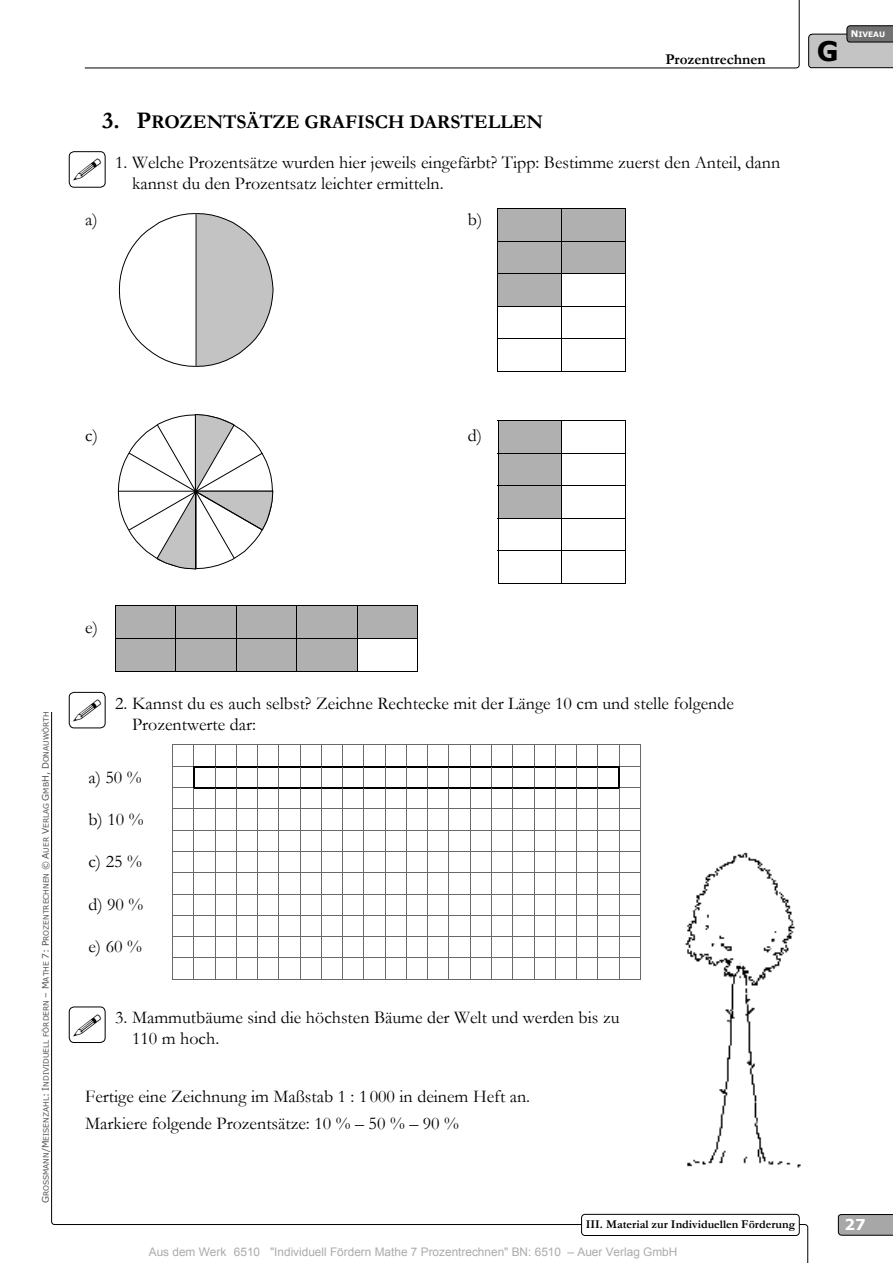
<style>
.page{position:relative;width:893px;height:1263px;background:#fff}
.page>*{position:absolute;margin:0;border:0;box-sizing:border-box;transform-origin:0 0}
.t1{font:700 27px "Verdana";color:#000}
.t2{font:700 19.5px "Garamond";color:#000}
.t3{font:18px/21px "Garamond";color:#000}
.t4{font:700 15px "Garamond";color:#000}
.t5{font:700 15px "Verdana";color:#fff}
.t6{font:700 12px "Garamond";color:#000}
.t7{font:11.85px "Arial";color:#ababab}
.t8{font:7.5px "Verdana";color:#515151}
.t9{font:700 7.5px "Verdana";color:#fff}
.s1{font-size:24px}
.s2{font-size:9px}
</style>
<div class="page">
<div style="left:581px;top:1214px;width:219px;height:22px;border:1px solid #000;border-radius:4px"></div>
<svg style="left:838px;top:1214px;width:55px;height:22px"></svg>
<svg style="left:808px;top:25px;width:85px;height:43px;background:#acacac"></svg>
<svg style="left:84px;top:0;width:716px;height:69px"></svg>
<svg style="left:172px;top:744px;width:469px;height:236px"></svg>
<div style="left:498px;top:209px;width:63px;height:32px;background:#b0b0b0"></div>
<div style="left:562px;top:209px;width:63px;height:32px;background:#b0b0b0"></div>
<hr style="left:498px;top:208px;width:128px;height:1px;background:#000">
<hr style="left:498px;top:209px;width:1px;height:32px;background:#000">
<hr style="left:561px;top:209px;width:1px;height:32px;background:#000">
<hr style="left:625px;top:209px;width:1px;height:32px;background:#000">
<div style="left:498px;top:241px;width:63px;height:32px;background:#b0b0b0"></div>
<div style="left:562px;top:241px;width:63px;height:32px;background:#b0b0b0"></div>
<hr style="left:498px;top:241px;width:128px;height:1px;background:#000">
<hr style="left:498px;top:241px;width:1px;height:32px;background:#000">
<hr style="left:561px;top:241px;width:1px;height:32px;background:#000">
<hr style="left:625px;top:241px;width:1px;height:32px;background:#000">
<div style="left:498px;top:274px;width:63px;height:32px;background:#b0b0b0"></div>
<hr style="left:498px;top:273px;width:128px;height:1px;background:#000">
<hr style="left:498px;top:274px;width:1px;height:32px;background:#000">
<hr style="left:561px;top:274px;width:1px;height:32px;background:#000">
<hr style="left:625px;top:274px;width:1px;height:32px;background:#000">
<hr style="left:498px;top:306px;width:128px;height:1px;background:#000">
<hr style="left:498px;top:307px;width:1px;height:32px;background:#000">
<hr style="left:561px;top:307px;width:1px;height:32px;background:#000">
<hr style="left:625px;top:307px;width:1px;height:32px;background:#000">
<hr style="left:498px;top:339px;width:128px;height:1px;background:#000">
<hr style="left:498px;top:339px;width:1px;height:33px;background:#000">
<hr style="left:498px;top:371px;width:63px;height:1px;background:#000">
<hr style="left:561px;top:339px;width:1px;height:33px;background:#000">
<hr style="left:562px;top:371px;width:63px;height:1px;background:#000">
<hr style="left:625px;top:339px;width:1px;height:33px;background:#000">
<div style="left:498px;top:421px;width:63px;height:32px;background:#b0b0b0"></div>
<hr style="left:498px;top:420px;width:128px;height:1px;background:#000">
<hr style="left:498px;top:421px;width:1px;height:32px;background:#000">
<hr style="left:561px;top:421px;width:1px;height:32px;background:#000">
<hr style="left:625px;top:421px;width:1px;height:32px;background:#000">
<div style="left:498px;top:453px;width:63px;height:32px;background:#b0b0b0"></div>
<hr style="left:498px;top:453px;width:128px;height:1px;background:#000">
<hr style="left:498px;top:453px;width:1px;height:32px;background:#000">
<hr style="left:561px;top:453px;width:1px;height:32px;background:#000">
<hr style="left:625px;top:453px;width:1px;height:32px;background:#000">
<div style="left:498px;top:486px;width:63px;height:32px;background:#b0b0b0"></div>
<hr style="left:498px;top:485px;width:128px;height:1px;background:#000">
<hr style="left:498px;top:486px;width:1px;height:32px;background:#000">
<hr style="left:561px;top:486px;width:1px;height:32px;background:#000">
<hr style="left:625px;top:486px;width:1px;height:32px;background:#000">
<hr style="left:498px;top:518px;width:128px;height:1px;background:#000">
<hr style="left:498px;top:519px;width:1px;height:32px;background:#000">
<hr style="left:561px;top:519px;width:1px;height:32px;background:#000">
<hr style="left:625px;top:519px;width:1px;height:32px;background:#000">
<hr style="left:498px;top:551px;width:128px;height:1px;background:#000">
<hr style="left:498px;top:551px;width:1px;height:33px;background:#000">
<hr style="left:498px;top:583px;width:63px;height:1px;background:#000">
<hr style="left:561px;top:551px;width:1px;height:33px;background:#000">
<hr style="left:562px;top:583px;width:63px;height:1px;background:#000">
<hr style="left:625px;top:551px;width:1px;height:33px;background:#000">
<div style="left:116px;top:606px;width:59px;height:32px;background:#b0b0b0"></div>
<div style="left:176px;top:606px;width:60px;height:32px;background:#b0b0b0"></div>
<div style="left:237px;top:606px;width:59px;height:32px;background:#b0b0b0"></div>
<div style="left:297px;top:606px;width:60px;height:32px;background:#b0b0b0"></div>
<div style="left:358px;top:606px;width:59px;height:32px;background:#b0b0b0"></div>
<hr style="left:115px;top:605px;width:303px;height:1px;background:#000">
<hr style="left:115px;top:606px;width:1px;height:32px;background:#000">
<hr style="left:175px;top:606px;width:1px;height:32px;background:#000">
<hr style="left:236px;top:606px;width:1px;height:32px;background:#000">
<hr style="left:296px;top:606px;width:1px;height:32px;background:#000">
<hr style="left:357px;top:606px;width:1px;height:32px;background:#000">
<hr style="left:417px;top:606px;width:1px;height:32px;background:#000">
<div style="left:116px;top:639px;width:59px;height:32px;background:#b0b0b0"></div>
<div style="left:176px;top:639px;width:60px;height:32px;background:#b0b0b0"></div>
<div style="left:237px;top:639px;width:59px;height:32px;background:#b0b0b0"></div>
<div style="left:297px;top:639px;width:60px;height:32px;background:#b0b0b0"></div>
<hr style="left:115px;top:638px;width:303px;height:1px;background:#000">
<hr style="left:115px;top:639px;width:1px;height:32px;background:#000">
<hr style="left:115px;top:671px;width:60px;height:1px;background:#000">
<hr style="left:175px;top:639px;width:1px;height:32px;background:#000">
<hr style="left:176px;top:671px;width:60px;height:1px;background:#000">
<hr style="left:236px;top:639px;width:1px;height:32px;background:#000">
<hr style="left:237px;top:671px;width:59px;height:1px;background:#000">
<hr style="left:296px;top:639px;width:1px;height:32px;background:#000">
<hr style="left:297px;top:671px;width:60px;height:1px;background:#000">
<hr style="left:357px;top:639px;width:1px;height:32px;background:#000">
<hr style="left:358px;top:671px;width:59px;height:1px;background:#000">
<hr style="left:417px;top:639px;width:1px;height:32px;background:#000">
<svg style="left:119px;top:213px;width:155px;height:154px"></svg>
<hr style="left:196px;top:213px;width:1px;height:153px;background:#000">
<svg style="left:118px;top:414px;width:156px;height:156px"></svg>
<img style="left:685px;top:852px;width:116px;height:316px">
<svg style="left:68px;top:151px;width:38px;height:892px"></svg>
<p class="t4" style="left:665px;top:51px;width:102px">Prozentrechnen</p>
<p class="t2" style="left:102px;top:111px;width:442px"><span class="s1">3. P</span>ROZENTSÄTZE GRAFISCH DARSTELLEN</p>
<p class="t3" style="left:132px;top:152px;width:650px;text-indent:-17px">1. Welche Prozentsätze wurden hier jeweils eingefärbt? Tipp: Bestimme zuerst den Anteil, dann kannst du den Prozentsatz leichter ermitteln.</p>
<p class="t3" style="left:85px;top:209px;width:14px">a)</p>
<p class="t3" style="left:468px;top:209px;width:16px">b)</p>
<h1 class="t1" style="left:817px;top:34px;width:23px">G</h1>
<p class="t9" style="left:851px;top:29px;width:36px"><span class="s2">N</span>IVEAU</p>
<p class="t3" style="left:85px;top:425px;width:14px">c)</p>
<p class="t3" style="left:468px;top:425px;width:16px">d)</p>
<p class="t8" style="left:41px;top:1203px;width:493px;rotate:-90deg"><span class="s2">G</span>ROSSMANN<span class="s2">/M</span>EISENZAHL<span class="s2">: I</span>NDIVIDUELL FÖRDERN <span class="s2">– M</span>ATHE <span class="s2">7: P</span>ROZENTRECHNEN <span class="s2">© A</span>UER <span class="s2">V</span>ERLAG <span class="s2">G</span>MB<span class="s2">H, D</span>ONAUWÖRTH</p>
<p class="t3" style="left:85px;top:617px;width:14px">e)</p>
<p class="t3" style="left:132px;top:693px;width:603px;text-indent:-17px">2. Kannst du es auch selbst? Zeichne Rechtecke mit der Länge 10 cm und stelle folgende<br>Prozentwerte dar:</p>
<p class="t3" style="left:88px;top:767px;width:55px">a) 50 %</p>
<p class="t3" style="left:88px;top:809px;width:57px">b) 10 %</p>
<p class="t3" style="left:88px;top:851px;width:55px">c) 25 %</p>
<p class="t3" style="left:88px;top:894px;width:56px">d) 90 %</p>
<p class="t3" style="left:88px;top:936px;width:55px">e) 60 %</p>
<p class="t3" style="left:132px;top:1007px;width:489px;text-indent:-17px">3. Mammutbäume sind die höchsten Bäume der Welt und werden bis zu<br>110 m hoch.</p>
<p class="t3" style="left:85px;top:1083px;width:446px;line-height:27px">Fertige eine Zeichnung im Maßstab 1 : 1 000 in deinem Heft an.<br>Markiere folgende Prozentsätze: 10 % – 50 % – 90 %</p>
<p class="t6" style="left:586px;top:1217px;width:211px">III. Material zur Individuellen Förderung</p>
<p class="t7" style="left:149px;top:1244px;width:530px">Aus dem Werk 6510 "Individuell Fördern Mathe 7 Prozentrechnen" BN: 6510 – Auer Verlag GmbH</p>
<p class="t5" style="left:844px;top:1215px;width:23px">27</p>
</div>
